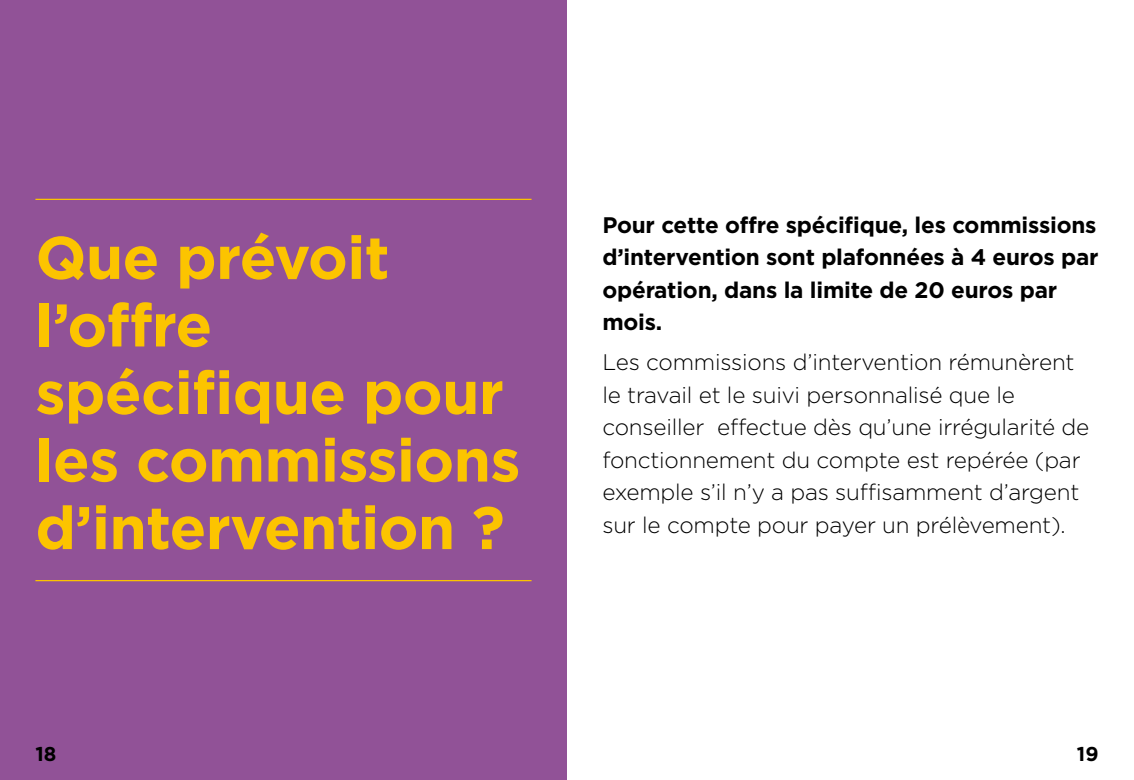
<style>
.page{position:relative;width:1134px;height:780px;background:#fff}
.page>*{position:absolute;margin:0;border:0;box-sizing:border-box;transform-origin:0 0}
.H1_-_chapitres{font:700 60px/67.5px "Gotham";letter-spacing:-.01em;color:#fcc400}
.Texte_normal{font:300 22.5px/32.5px "Gotham";letter-spacing:-.01em;color:#000}
.Texte_normal-2{font:700 22.5px/32.5px "Gotham";letter-spacing:-.01em;color:#000}
.t1{font:700 20px "Gotham";color:#000}
</style>
<div class="page">
<div style="left:0;top:0;width:567px;height:780px;background:#915297"></div>
<hr style="left:35px;top:580px;width:496px;height:1px;background:#fcc400">
<hr style="left:35px;top:199px;width:496px;height:1px;background:#fcc400">
<h1 class="H1_-_chapitres" style="left:35px;top:223px;width:487px">Que prévoit l’offre spécifique pour les commissions d’intervention ?</h1>
<p class="Texte_normal-2" style="left:602px;top:208px;width:498px">Pour cette offre spécifique, les commissions d’intervention sont plafonnées à 4 euros par opération, dans la limite de 20 euros par mois.</p>
<p class="Texte_normal" style="left:602px;top:345px;width:488px">Les commissions d’intervention rémunèrent le travail et le suivi personnalisé que le conseiller effectue dès qu’une irrégularité de fonctionnement du compte est repérée (par exemple s’il n’y a pas suffisamment d’argent sur le compte pour payer un prélèvement).</p>
<p class="t1" style="left:35px;top:740px;width:22px">18</p>
<p class="t1" style="left:1077px;top:740px;width:23px">19</p>
</div>
